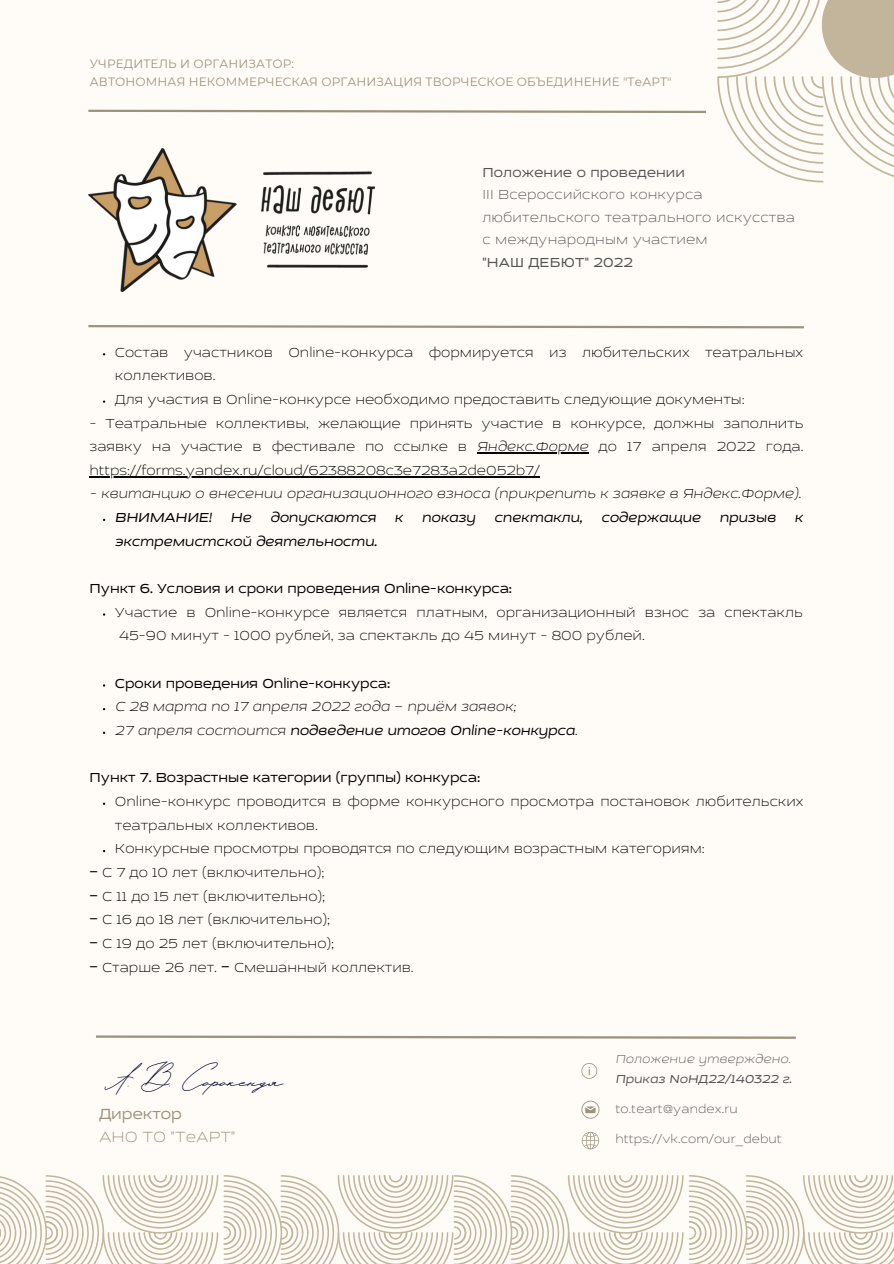
<style>
.page{position:relative;width:894px;height:1264px;background:#fff}
.page>*{position:absolute;margin:0;border:0;box-sizing:border-box;transform-origin:0 0}
.t1{font:35.25px "Hello January Cyrillic Script";color:#050a30}
.t2{font:200 expanded 16.95px "Cedra 4 F";color:#9d927d}
.t3{font:expanded 16.95px "Cedra 4 F";color:#9d927d}
.t4{font:200 expanded 15px/23.7px "Cedra 4 F";color:#000}
.t5{font:italic expanded 15px/23.7px "Cedra 4 F";color:#000}
.t6{font:expanded 15px "Cedra 4 F";color:#000}
.t7{font:italic 200 expanded 15px "Cedra 4 F";color:#000}
.t8{font:200 expanded 15px/22.5px "Cedra 4 F";letter-spacing:.01em;color:#545454}
.t9{font:expanded 15px "Cedra 4 F";letter-spacing:.01em;color:#545454}
.t10{font:200 expanded 13.2px "Cedra 4 F";letter-spacing:.01em;color:#545454}
.t11{font:italic expanded 13.2px/19.8px "Cedra 4 F";letter-spacing:.01em;color:#545454}
.t12{font:12px "Montserrat";letter-spacing:.01em;color:#9d927d}
.s1{font-style:italic}
.s2{font-weight:200}
.s3{font-family:"Noto Sans Tamil";font-weight:400;font-stretch:normal}
</style>
<div class="page">
<div style="left:0;top:0;width:893px;height:1263px;background:#fffcf7"></div>
<svg style="left:0;top:1175px;width:893px;height:88px"></svg>
<hr style="left:477px;top:452px;width:111px;height:1px;background:#000">
<hr style="left:89px;top:476px;width:450px;height:1px;background:#000">
<svg style="left:717px;top:0;width:176px;height:182px"></svg>
<svg style="left:581px;top:1131px;width:18px;height:18px"></svg>
<svg style="left:581px;top:1063px;width:16px;height:15px"></svg>
<svg style="left:581px;top:1100px;width:18px;height:18px"></svg>
<svg style="left:96px;top:1035px;width:700px;height:4px"></svg>
<img style="left:88px;top:148px;width:286px;height:143px">
<svg style="left:88px;top:325px;width:716px;height:4px"></svg>
<svg style="left:88px;top:109px;width:618px;height:4px"></svg>
<p class="t12" style="left:90px;top:57px;width:206px">УЧРЕДИТЕЛЬ И ОРГАНИЗАТОР:</p>
<p class="t12" style="left:90px;top:75px;width:583px">АВТОНОМНАЯ НЕКОММЕРЧЕСКАЯ ОРГАНИЗАЦИЯ ТВОРЧЕСКОЕ ОБЪЕДИНЕНИЕ "ТеАРТ"</p>
<p class="t9" style="left:482px;top:163px;width:204px">Положение о проведении</p>
<p class="t8" style="left:482px;top:183px;width:314px">III Всероссийского конкурса любительского театрального искусства</p>
<p class="t8" style="left:482px;top:228px;width:227px">с международным участием</p>
<p class="t9" style="left:482px;top:253px;width:152px">"НАШ ДЕБЮТ" 2022</p>
<p class="t4" style="left:115px;top:339px;width:689px">Состав участников Online-конкурса формируется из любительских театральных коллективов.</p>
<p class="t4" style="left:115px;top:387px;width:631px">Для участия в Online-конкурсе необходимо предоставить следующие документы:</p>
<p class="t4" style="left:89px;top:410px;width:715px;text-align:justify">- Театральные коллективы, желающие принять участие в конкурсе, должны заполнить заявку на участие в фестивале по ссылке в <span class="s1">Яндекс.Форме</span> до 17 апреля 2022 года. https://forms.yandex.ru/cloud/62388208c3e7283a2de052b7/</p>
<p class="t7" style="left:89px;top:484px;width:713px">- квитанцию о внесении организационного взноса (прикрепить к заявке в Яндекс.Форме).</p>
<p class="t5" style="left:115px;top:505px;width:689px">ВНИМАНИЕ! Не допускаются к показу спектакли, содержащие призыв к экстремистской деятельности.</p>
<p class="t6" style="left:89px;top:579px;width:424px">Пункт 6. Условия и сроки проведения Online-конкурса:</p>
<p class="t4" style="left:115px;top:599px;width:689px">Участие в Online-конкурсе является платным, организационный взнос за спектакль<br>45-90 минут - 1000 рублей, за спектакль до 45 минут - 800 рублей.</p>
<p class="t6" style="left:115px;top:673px;width:277px">Сроки проведения Online-конкурса:</p>
<p class="t7" style="left:115px;top:697px;width:402px">С 28 марта по 17 апреля 2022 года – приём заявок;</p>
<p class="t5" style="left:115px;top:718px;width:464px"><span class="s2">27 апреля состоится</span> подведение итогов Online-конкурса<span class="s2">.</span></p>
<p class="t6" style="left:89px;top:768px;width:392px">Пункт 7. Возрастные категории (группы) конкурса:</p>
<p class="t4" style="left:115px;top:789px;width:689px">Online-конкурс проводится в форме конкурсного просмотра постановок любительских театральных коллективов.</p>
<p class="t4" style="left:115px;top:836px;width:591px">Конкурсные просмотры проводятся по следующим возрастным категориям:</p>
<p class="t4" style="left:89px;top:860px;width:236px"><span class="s3">−</span> С 7 до 10 лет (включительно);</p>
<p class="t4" style="left:89px;top:883px;width:237px"><span class="s3">−</span> С 11 до 15 лет (включительно);</p>
<p class="t4" style="left:89px;top:907px;width:242px"><span class="s3">−</span> С 16 до 18 лет (включительно);</p>
<p class="t4" style="left:89px;top:930px;width:246px"><span class="s3">−</span> С 19 до 25 лет (включительно);</p>
<p class="t4" style="left:89px;top:954px;width:326px"><span class="s3">−</span> Старше 26 лет. <span class="s3">−</span> Смешанный коллектив.</p>
<p class="t1" style="left:99px;top:1053px;width:186px">А.В.Сорокендя</p>
<p class="t3" style="left:99px;top:1103px;width:84px">Директор</p>
<p class="t2" style="left:99px;top:1126px;width:138px">АНО ТО "ТеАРТ"</p>
<p class="t11" style="left:615px;top:1048px;width:178px"><span class="s2">Положение утверждено.<br></span>Приказ NoНД22/140322 г.</p>
<p class="t10" style="left:615px;top:1100px;width:124px">to.teart@yandex.ru</p>
<p class="t10" style="left:615px;top:1130px;width:168px">https://vk.com/our_debut</p>
</div>
